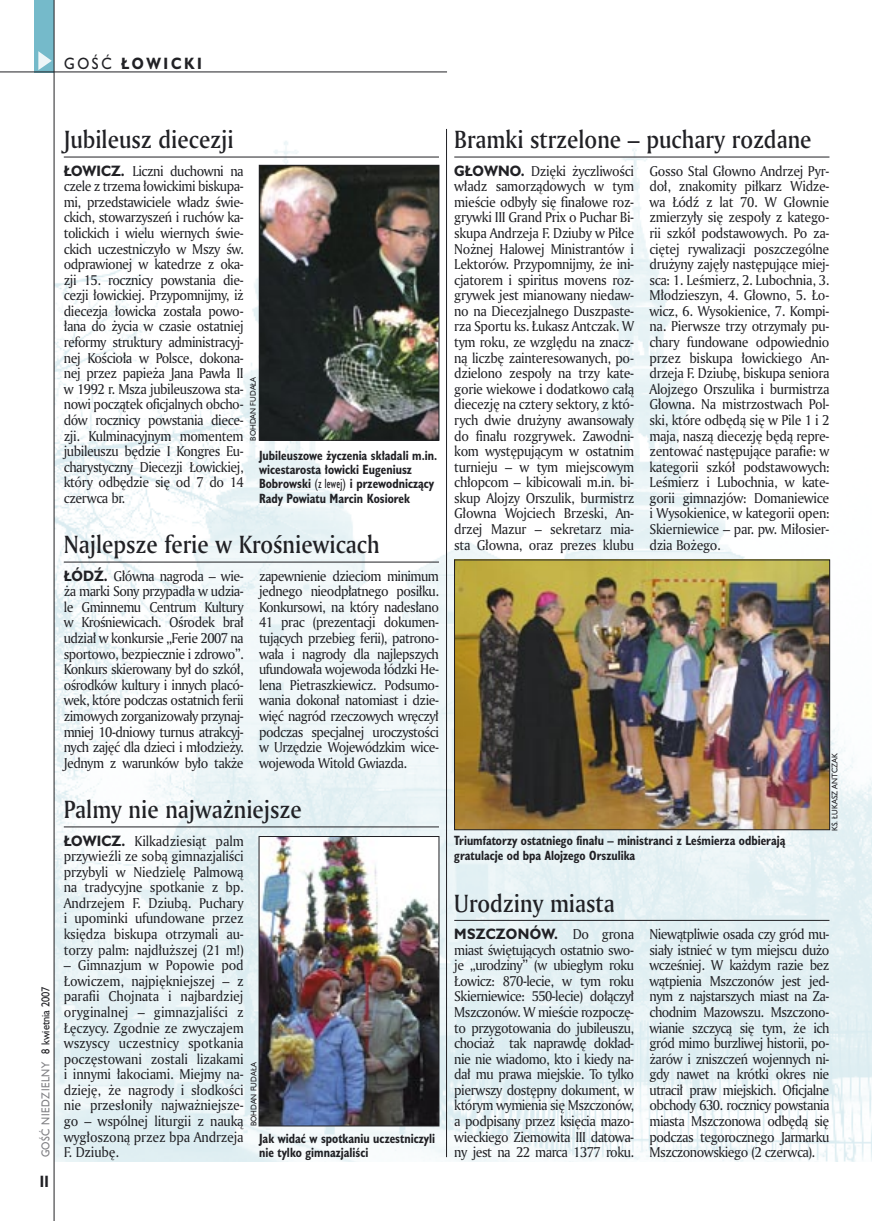
<style>
.page{position:relative;width:872px;height:1221px;background:#fff}
.page>*{position:absolute;margin:0;border:0;box-sizing:border-box;transform-origin:0 0}
._05d_tytyl_Kronika_AmMd_16_pt{font:24px "Amerigo Md PL";color:#212125;scale:.9 1}
._15a_temat_lewo{font:700 15px "Humanst 521 PL";letter-spacing:.2em;color:#212125;scale:.9 1}
._16_pagina_lewa{font:700 15px "Humanst 521 Cn PL";color:#212125;scale:.94 1}
._01_body_tekst{font:13.8px/15.6px "Amerigo PL";letter-spacing:-.04em;color:#212125;text-align:justify;scale:.94 1}
._03_body_bez_akapitu{font:13.8px/15.6px "Amerigo PL";letter-spacing:-.015em;color:#212125;text-align:justify;scale:.94 1}
._09_podpis_zdjecia_HuCnB{font:700 12.3px/14.4px "Humanst 521 Cn PL";color:#212125;scale:.94 1}
._18a_data_lewa_GOSC{font:10.5px "Humanst 521 PL";letter-spacing:.05em;color:#7f7f83;scale:.9 1}
._18_data_lewa{font:10.5px "Humanst 521 PL";color:#212125;scale:.9 1}
._09a_autor_zdjecia_Hu_5_pt{font:7.5px "Humanst 521 PL";color:#212125;scale:.94 1}
.s1{font-weight:400}
.s2{font-family:"Humanst 521 PL";font-weight:700}
</style>
<div class="page">
<img style="left:55px;top:128px;width:817px;height:1033px">
<div style="left:35px;top:0;width:19px;height:72px;background:#75baca"></div>
<svg style="left:38px;top:51px;width:14px;height:19px"></svg>
<hr style="left:54px;top:0;width:1px;height:1220px;background:#212125">
<hr style="left:0;top:72px;width:447px;height:1px;background:#212125">
<hr style="left:446px;top:129px;width:1px;height:1027px;background:#212125">
<hr style="left:64px;top:157px;width:375px;height:1px;background:#212125">
<hr style="left:454px;top:157px;width:375px;height:1px;background:#212125">
<img style="left:261px;top:167px;width:176px;height:271px">
<div style="left:259px;top:165px;width:180px;height:275px;border:1px solid #212125"></div>
<hr style="left:454px;top:920px;width:375px;height:1px;background:#212125">
<hr style="left:64px;top:561px;width:375px;height:1px;background:#212125">
<img style="left:456px;top:561px;width:372px;height:267px">
<div style="left:454px;top:559px;width:376px;height:271px;border:1px solid #212125"></div>
<hr style="left:64px;top:826px;width:375px;height:1px;background:#212125">
<img style="left:261px;top:838px;width:176px;height:286px">
<div style="left:259px;top:836px;width:180px;height:290px;border:1px solid #212125"></div>
<p class="_15a_temat_lewo" style="left:64px;top:53px;width:155px"><span class="s1">GOŚĆ</span> ŁOWICKI</p>
<p class="_18_data_lewa" style="left:39px;top:1053px;width:76px;rotate:-90deg">8 kwietnia 2007</p>
<p class="_18a_data_lewa_GOSC" style="left:39px;top:1157px;width:108px;rotate:-90deg">GOŚĆ NIEDZIELNY</p>
<p class="_16_pagina_lewa" style="left:40px;top:1170px;width:11px">II</p>
<p class="_05d_tytyl_Kronika_AmMd_16_pt" style="left:64px;top:123px;width:190px">Jubileusz diecezji</p>
<p class="_01_body_tekst" style="left:64px;top:162px;width:193px"><span class="s2">ŁOWICZ.</span> Liczni duchowni na czele z trzema łowickimi biskupa&shy;mi, przedstawiciele władz świe&shy;ckich, stowarzyszeń i ruchów ka&shy;tolickich i wielu wiernych świe&shy;ckich uczestniczyło w Mszy św. odprawionej w katedrze z oka&shy;zji 15. rocznicy powstania die&shy;cezji łowickiej. Przypomnijmy, iż diecezja łowicka została powo&shy;łana do życia w czasie ostatniej reformy struktury administracyj&shy;nej Kościoła w Polsce, dokona&shy;nej przez papieża Jana Pawła II w 1992 r. Msza jubileuszowa sta&shy;nowi początek oficjalnych obcho&shy;dów rocznicy powstania diece&shy;zji. Kulminacyjnym momentem jubileuszu będzie I Kongres Eu&shy;charystyczny Diecezji Łowickiej, który odbędzie się od 7 do 14 czerwca br.</p>
<p class="_09a_autor_zdjecia_Hu_5_pt" style="left:248px;top:440px;width:70px;rotate:-90deg">BOHDAN FUDAŁA</p>
<p class="_09_podpis_zdjecia_HuCnB" style="left:259px;top:447px;width:191px">Jubileuszowe życzenia składali m.in. wicestarosta łowicki Eugeniusz Bobrowski <span class="s1">(z lewej)</span> i przewodniczący Rady Powiatu Marcin Kosiorek</p>
<p class="_05d_tytyl_Kronika_AmMd_16_pt" style="left:64px;top:528px;width:352px">Najlepsze ferie w Krośniewicach</p>
<p class="_01_body_tekst" style="left:64px;top:567px;width:193px"><span class="s2">ŁÓDŹ.</span> Główna nagroda – wie&shy;ża marki Sony przypadła w udzia&shy;le Gminnemu Centrum Kultury w Krośniewicach. Ośrodek brał udział w konkursie „Ferie 2007 na sportowo, bezpiecznie i zdrowo”.<br>Konkurs skierowany był do szkół, ośrodków kultury i innych placó&shy;wek, które podczas ostatnich ferii zimowych zorganizowały przynaj&shy;mniej 10-dniowy turnus atrakcyj&shy;nych zajęć dla dzieci i młodzieży.<br>Jednym z warunków było także</p>
<p class="_01_body_tekst" style="left:259px;top:567px;width:193px">zapewnienie dzieciom minimum jednego nieodpłatnego posiłku.<br>Konkursowi, na który nadesłano 41 prac (prezentacji dokumen&shy;tujących przebieg ferii), patrono&shy;wała i nagrody dla najlepszych ufundowała wojewoda łódzki He&shy;lena Pietraszkiewicz. Podsumo&shy;wania dokonał natomiast i dzie&shy;więć nagród rzeczowych wręczył podczas specjalnej uroczystości w Urzędzie Wojewódzkim wice&shy;wojewoda Witold Gwiazda.</p>
<p class="_05d_tytyl_Kronika_AmMd_16_pt" style="left:64px;top:793px;width:266px">Palmy nie najważniejsze</p>
<p class="_03_body_bez_akapitu" style="left:64px;top:832px;width:193px"><span class="s2">ŁOWICZ.</span> Kilkadziesiąt palm przywieźli ze sobą gimnazjaliści przybyli w Niedzielę Palmową na tradycyjne spotkanie z bp.<br>Andrzejem F. Dziubą. Puchary i upominki ufundowane przez księdza biskupa otrzymali au&shy;torzy palm: najdłuższej (21 m!)</p>
<p class="_03_body_bez_akapitu" style="left:64px;top:957px;width:193px">– Gimnazjum w Popowie pod Łowiczem, najpiękniejszej – z parafii Chojnata i najbardziej oryginalnej – gimnazjaliści z Łęczycy. Zgodnie ze zwyczajem wszyscy uczestnicy spotkania poczęstowani zostali lizakami i innymi łakociami. Miejmy na&shy;dzieję, że nagrody i słodkości nie przesłoniły najważniejsze&shy;go – wspólnej liturgii z nauką wygłoszoną przez bpa Andrzeja F. Dziubę.</p>
<p class="_09a_autor_zdjecia_Hu_5_pt" style="left:249px;top:1126px;width:70px;rotate:-90deg">BOHDAN FUDAŁA</p>
<p class="_09_podpis_zdjecia_HuCnB" style="left:259px;top:1130px;width:189px">Jak widać w spotkaniu uczestniczyli nie tylko gimnazjaliści</p>
<p class="_05d_tytyl_Kronika_AmMd_16_pt" style="left:454px;top:123px;width:398px">Bramki strzelone – puchary rozdane</p>
<p class="_01_body_tekst" style="left:454px;top:162px;width:193px"><span class="s2">GŁOWNO.</span> Dzięki życzliwości władz samorządowych w tym mieście odbyły się finałowe roz&shy;grywki III Grand Prix o Puchar Bi&shy;skupa Andrzeja F. Dziuby w Piłce Nożnej Halowej Ministrantów i Lektorów. Przypomnijmy, że ini&shy;cjatorem i spiritus movens roz&shy;grywek jest mianowany niedaw&shy;no na Diecezjalnego Duszpaste&shy;rza Sportu ks. Łukasz Antczak. W tym roku, ze względu na znacz&shy;ną liczbę zainteresowanych, po&shy;dzielono zespoły na trzy kate&shy;gorie wiekowe i dodatkowo całą diecezję na cztery sektory, z któ&shy;rych dwie drużyny awansowały do finału rozgrywek. Zawodni&shy;kom występującym w ostatnim turnieju – w tym miejscowym chłopcom – kibicowali m.in. bi&shy;skup Alojzy Orszulik, burmistrz Głowna Wojciech Brzeski, An&shy;drzej Mazur – sekretarz mia&shy;sta Głowna, oraz prezes klubu</p>
<p class="_01_body_tekst" style="left:649px;top:162px;width:193px">Gosso Stal Głowno Andrzej Pyr&shy;doł, znakomity piłkarz Widze&shy;wa Łódź z lat 70. W Głownie zmierzyły się zespoły z katego&shy;rii szkół podstawowych. Po za&shy;ciętej rywalizacji poszczególne drużyny zajęły następujące miej&shy;sca: 1. Leśmierz, 2. Lubochnia, 3.<br>Młodzieszyn, 4. Głowno, 5. Ło&shy;wicz, 6. Wysokienice, 7. Kompi&shy;na. Pierwsze trzy otrzymały pu&shy;chary fundowane odpowiednio przez biskupa łowickiego An&shy;drzeja F. Dziubę, biskupa seniora Alojzego Orszulika i burmistrza Głowna. Na mistrzostwach Pol&shy;ski, które odbędą się w Pile 1 i 2 maja, naszą diecezję będą repre&shy;zentować następujące parafie: w kategorii szkół podstawowych:<br>Leśmierz i Lubochnia, w kate&shy;gorii gimnazjów: Domaniewice i Wysokienice, w kategorii open:<br>Skierniewice – par. pw. Miłosier&shy;dzia Bożego.</p>
<p class="_09_podpis_zdjecia_HuCnB" style="left:454px;top:833px;width:354px">Triumfatorzy ostatniego finału – ministranci z Leśmierza odbierają gratulacje od bpa Alojzego Orszulika</p>
<p class="_09a_autor_zdjecia_Hu_5_pt" style="left:829px;top:830px;width:84px;rotate:-90deg">KS. ŁUKASZ ANTCZAK</p>
<p class="_05d_tytyl_Kronika_AmMd_16_pt" style="left:454px;top:886px;width:180px">Urodziny miasta</p>
<p class="_01_body_tekst" style="left:454px;top:925px;width:193px"><span class="s2">MSZCZONÓW.</span> Do grona miast świętujących ostatnio swo&shy;je „urodziny” (w ubiegłym roku Łowicz: 870-lecie, w tym roku Skierniewice: 550-lecie) dołączył Mszczonów. W mieście rozpoczę&shy;to przygotowania do jubileuszu, chociaż tak naprawdę dokład&shy;nie nie wiadomo, kto i kiedy na&shy;dał mu prawa miejskie. To tylko pierwszy dostępny dokument, w którym wymienia się Mszczonów, a podpisany przez księcia mazo&shy;wieckiego Ziemowita III datowa&shy;ny jest na 22 marca 1377 roku.</p>
<p class="_01_body_tekst" style="left:649px;top:925px;width:193px">Niewątpliwie osada czy gród mu&shy;siały istnieć w tym miejscu dużo wcześniej. W każdym razie bez wątpienia Mszczonów jest jed&shy;nym z najstarszych miast na Za&shy;chodnim Mazowszu. Mszczono&shy;wianie szczycą się tym, że ich gród mimo burzliwej historii, po&shy;żarów i zniszczeń wojennych ni&shy;gdy nawet na krótki okres nie utracił praw miejskich. Oficjalne obchody 630. rocznicy powstania miasta Mszczonowa odbędą się podczas tegorocznego Jarmarku Mszczonowskiego (2 czerwca).</p>
</div>
